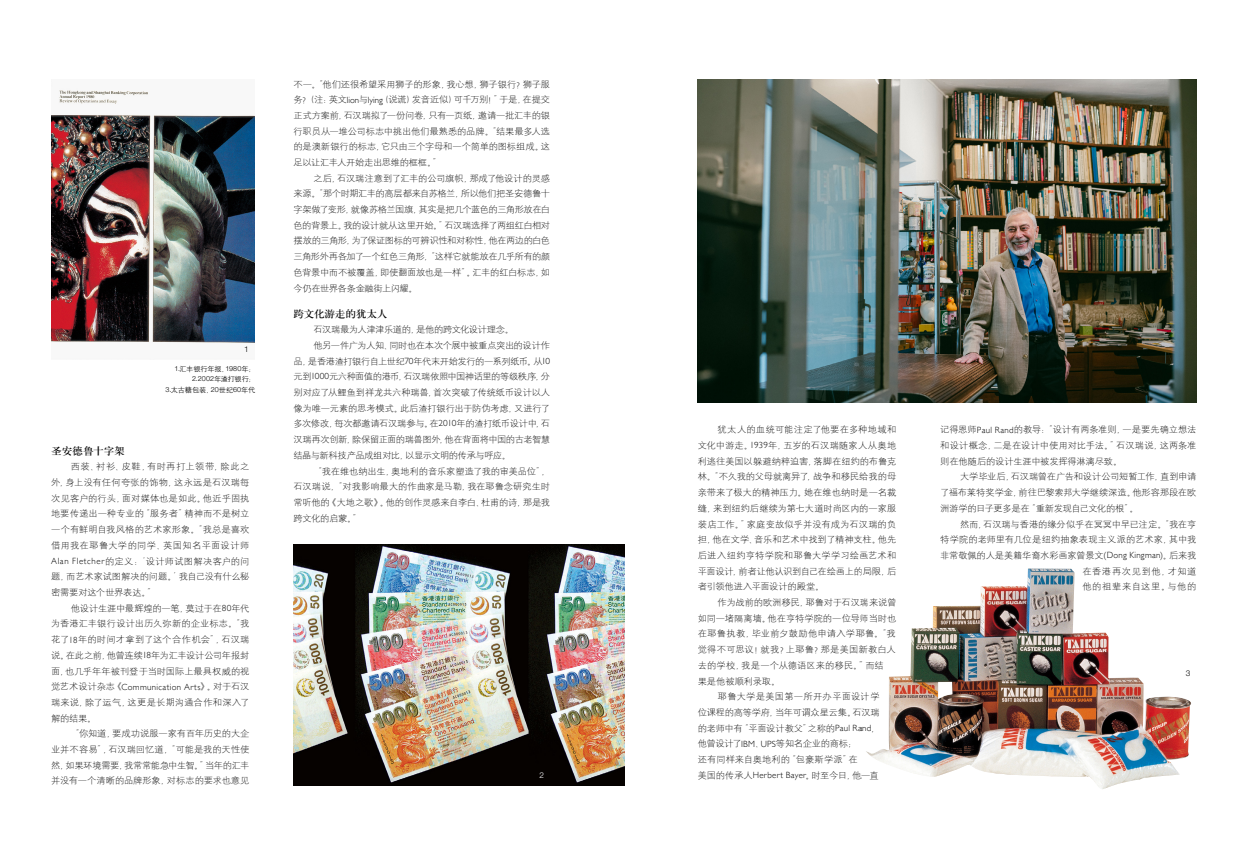
<style>
.page{position:relative;width:1248px;height:842px;background:#fff}
.page>*{position:absolute;margin:0;border:0;box-sizing:border-box;transform-origin:0 0}
.t1{font:10.5px "H Ya 3 gj";letter-spacing:-.03em;color:#000}
.t2{font:9px/15.7px "H Yg 1 gj";letter-spacing:-.02em;color:#000;text-align:justify}
.t3{font:9px/15.7px "H Yg 1 gj";color:#000;text-align:right}
.t4{font:9px "H Yg 1 gj";letter-spacing:-.05em;color:#000}
.t5{font:9px "H Yg 1 gj";letter-spacing:-.045em;color:#000}
.t6{font:9px/15.7px "H Yg 1 gj";letter-spacing:.01em;color:#000}
.t7{font:9px "H Yg 1 gj";letter-spacing:.02em;color:#000}
.t8{font:300 9px "Gill Sans";letter-spacing:.04em;color:#000}
.t9{font:9px "H Yg 1 gj";letter-spacing:-.04em;color:#000}
.t10{font:9px "H Yg 1 gj";letter-spacing:.005em;color:#000}
.t11{font:9px "H Yg 1 gj";letter-spacing:.025em;color:#000}
.t12{font:300 8px "Helvetica Neue LT Std";color:#000}
.t13{font:300 8px "Helvetica Neue LT Std";color:#fff}
.t14{font:7px "H Yg 2 gj";letter-spacing:-.015em;color:#000}
.t15{font:300 7px "Helvetica Neue LT Std";color:#000}
.s1{font-family:"Helvetica Neue LT Std";font-weight:300}
.s2{font-family:"H Yg 2 gj";font-weight:400}
.s3{font-family:"Gill Sans";font-weight:300}
.s4{font-family:"H Yg 1 gj";font-weight:400}
</style>
<div class="page">
<img style="left:51px;top:90px;width:204px;height:253px">
<img style="left:293px;top:544px;width:331px;height:241px">
<img style="left:697px;top:79px;width:499px;height:324px">
<img style="left:866px;top:568px;width:325px;height:221px">
<p class="t12" style="left:244px;top:345px;width:6px">1</p>
<p class="t14" style="left:174px;top:365px;width:82px"><span class="s1">1.</span>汇丰银行年报，<span class="s1">1980</span>年；</p>
<p class="t15" style="left:192px;top:375px;width:65px">2.2002<span class="s2">年渣打银行；</span></p>
<p class="t14" style="left:165px;top:386px;width:91px"><span class="s1">3.</span>太古糖包装，<span class="s1">20</span>世纪<span class="s1">60</span>年代</p>
<p class="t1" style="left:51px;top:445px;width:75px">圣安德鲁十字架</p>
<p class="t2" style="left:51px;top:459px;width:200px;text-indent:20px">西装、衬衫、皮鞋，有时再打上领带，除此之外，身上没有任何夸张的饰物，这永远是石汉瑞每次见客户的行头，面对媒体也是如此。他近乎固执地要传递出一种专业的“服务者”精神而不是树立一个有鲜明自我风格的艺术家形象。“我总是喜欢借用我在耶鲁大学的同学、英国知名平面设计师<span class="s3">Alan Fletcher</span>的定义：‘设计师试图解决客户的问题，而艺术家试图解决的问题。’我自己没有什么秘密需要对这个世界表达。”</p>
<p class="t2" style="left:51px;top:600px;width:200px;text-indent:20px">他设计生涯中最辉煌的一笔，莫过于在<span class="s3">80</span>年代为香港汇丰银行设计出历久弥新的企业标志。“我花了<span class="s3">18</span>年的时间才拿到了这个合作机会”，石汉瑞说。在此之前，他曾连续<span class="s3">18</span>年为汇丰设计公司年报封面，也几乎年年被刊登于当时国际上最具权威的视</p>
<p class="t8" style="left:51px;top:680px;width:200px"><span class="s4">觉艺术设计杂志《</span>Communication Arts<span class="s4">》。对于石汉</span></p>
<p class="t6" style="left:51px;top:694px;width:200px">瑞来说，除了运气，这更是长期沟通合作和深入了解的结果。</p>
<p class="t2" style="left:51px;top:726px;width:200px;text-indent:20px">“你知道，要成功说服一家有百年历史的大企业并不容易”，石汉瑞回忆道，“可能是我的天性使然，如果环境需要，我常常能急中生智。”当年的汇丰并没有一个清晰的品牌形象，对标志的要求也意见</p>
<p class="t2" style="left:293px;top:76px;width:258px">不一。“他们还很希望采用狮子的形象，我心想，狮子银行？狮子服务？（注：英文<span class="s3">lion</span>与<span class="s3">lying</span>（说谎）发音近似）可千万别！”于是，在提交正式方案前，石汉瑞拟了一份问卷，只有一页纸，邀请一批汇丰的银行职员从一堆公司标志中挑出他们最熟悉的品牌。“结果最多人选的是澳新银行的标志，它只由三个字母和一个简单的图标组成。这足以让汇丰人开始走出思维的框框。”</p>
<p class="t2" style="left:293px;top:170px;width:258px;text-indent:20px">之后，石汉瑞注意到了汇丰的公司旗帜，那成了他设计的灵感来源。“那个时期汇丰的高层都来自苏格兰，所以他们把圣安德鲁十字架做了变形，就像苏格兰国旗，其实是把几个蓝色的三角形放在白色的背景上。我的设计就从这里开始。”石汉瑞选择了两组红白相对摆放的三角形，为了保证图标的可辨识性和对称性，他在两边的白色三角形外再各加了一个红色三角形，“这样它就能放在几乎所有的颜色背景中而不被覆盖，即使翻面放也是一样”。汇丰的红白标志，如今仍在世界各条金融街上闪耀。</p>
<p class="t1" style="left:293px;top:308px;width:96px">跨文化游走的犹太人</p>
<p class="t9" style="left:313px;top:325px;width:202px">石汉瑞最为人津津乐道的，是他的跨文化设计理念。</p>
<p class="t5" style="left:313px;top:341px;width:238px">他另一件广为人知、同时也在本次个展中被重点突出的设计作</p>
<p class="t4" style="left:293px;top:356px;width:258px">品，是香港渣打银行自上世纪<span class="s3">70</span>年代末开始发行的一系列纸币。从<span class="s3">10</span></p>
<p class="t5" style="left:293px;top:372px;width:258px">元到<span class="s3">1000</span>元六种面值的港币，石汉瑞依照中国神话里的等级秩序，分</p>
<p class="t2" style="left:293px;top:384px;width:258px">别对应了从鲤鱼到祥龙共六种瑞兽，首次突破了传统纸币设计以人</p>
<p class="t2" style="left:293px;top:400px;width:258px">像为唯一元素的思考模式。此后渣打银行出于防伪考虑，又进行了</p>
<p class="t2" style="left:293px;top:416px;width:258px">多次修改，每次都邀请石汉瑞参与。在<span class="s3">2010</span>年的渣打纸币设计中，石</p>
<p class="t4" style="left:293px;top:435px;width:258px">汉瑞再次创新，除保留正面的瑞兽图外，他在背面将中国的古老智慧</p>
<p class="t4" style="left:293px;top:451px;width:219px">结晶与新科技产品成组对比，以显示文明的传承与呼应。</p>
<p class="t2" style="left:313px;top:463px;width:238px">“我在维也纳出生，奥地利的音乐家塑造了我的审美品位”，</p>
<p class="t2" style="left:293px;top:479px;width:258px">石汉瑞说，“对我影响最大的作曲家是马勒，我在耶鲁念研究生时</p>
<p class="t2" style="left:293px;top:494px;width:258px">常听他的《大地之歌》。他的创作灵感来自李白、杜甫的诗，那是我</p>
<p class="t2" style="left:293px;top:510px;width:69px">跨文化的启蒙。”</p>
<p class="t13" style="left:539px;top:770px;width:6px">2</p>
<p class="t2" style="left:697px;top:422px;width:200px;text-indent:20px">犹太人的血统可能注定了他要在多种地域和文化中游走。<span class="s3">1939</span>年，五岁的石汉瑞随家人从奥地利逃往美国以躲避纳粹迫害，落脚在纽约的布鲁克林。“不久我的父母就离异了，战争和移民给我的母亲带来了极大的精神压力。她在维也纳时是一名裁缝，来到纽约后继续为第七大道时尚区内的一家服装店工作。”家庭变故似乎并没有成为石汉瑞的负担，他在文学、音乐和艺术中找到了精神支柱。他先后进入纽约亨特学院和耶鲁大学学习绘画艺术和平面设计，前者让他认识到自己在绘画上的局限，后者引领他进入平面设计的殿堂。</p>
<p class="t2" style="left:717px;top:594px;width:180px">作为战前的欧洲移民，耶鲁对于石汉瑞来说曾</p>
<p class="t2" style="left:697px;top:610px;width:200px">如同一堵隔离墙。他在亨特学院的一位导师当时也</p>
<p class="t7" style="left:697px;top:629px;width:199px">在耶鲁执教，毕业前夕鼓励他申请入学耶鲁。“我</p>
<p class="t7" style="left:697px;top:645px;width:200px">觉得不可思议！就我？上耶鲁？那是美国新教白人</p>
<p class="t6" style="left:697px;top:657px;width:187px">去的学校，我是一个从德语区来的移民。”而结</p>
<p class="t2" style="left:697px;top:673px;width:84px">果是他被顺利录取。</p>
<p class="t11" style="left:717px;top:692px;width:164px">耶鲁大学是美国第一所开办平面设计学</p>
<p class="t2" style="left:697px;top:704px;width:184px">位课程的高等学府，当年可谓众星云集。石汉瑞</p>
<p class="t2" style="left:697px;top:720px;width:184px">的老师中有“平面设计教父”之称的<span class="s3">Paul Rand</span>，</p>
<p class="t2" style="left:697px;top:736px;width:161px">他曾设计了<span class="s3">IBM</span>、<span class="s3">UPS</span>等知名企业的商标；</p>
<p class="t10" style="left:697px;top:755px;width:161px">还有同样来自奥地利的“包豪斯学派”在</p>
<p class="t2" style="left:697px;top:767px;width:183px">美国的传承人<span class="s3">Herbert Bayer</span>。时至今日，他一直</p>
<p class="t2" style="left:940px;top:422px;width:258px">记得恩师<span class="s3">Paul Rand</span>的教导：“设计有两条准则，一是要先确立想法和设计概念，二是在设计中使用对比手法。”石汉瑞说，这两条准则在他随后的设计生涯中被发挥得淋漓尽致。</p>
<p class="t2" style="left:940px;top:469px;width:258px;text-indent:20px">大学毕业后，石汉瑞曾在广告和设计公司短暂工作，直到申请了福布莱特奖学金，前往巴黎索邦大学继续深造。他形容那段在欧洲游学的日子更多是在“重新发现自己文化的根”。</p>
<p class="t3" style="left:940px;top:516px;width:258px">然而，石汉瑞与香港的缘分似乎在冥冥中早已注定。“我在亨<br>特学院的老师里有几位是纽约抽象表现主义派的艺术家，其中我非常敬佩的人是美籍华裔水彩画家曾景文<span class="s3">(Dong Kingman)</span>。后来我在香港再次见到他，才知道<br>他的祖辈来自这里。与他的</p>
<p class="t12" style="left:1185px;top:668px;width:6px">3</p>
</div>
